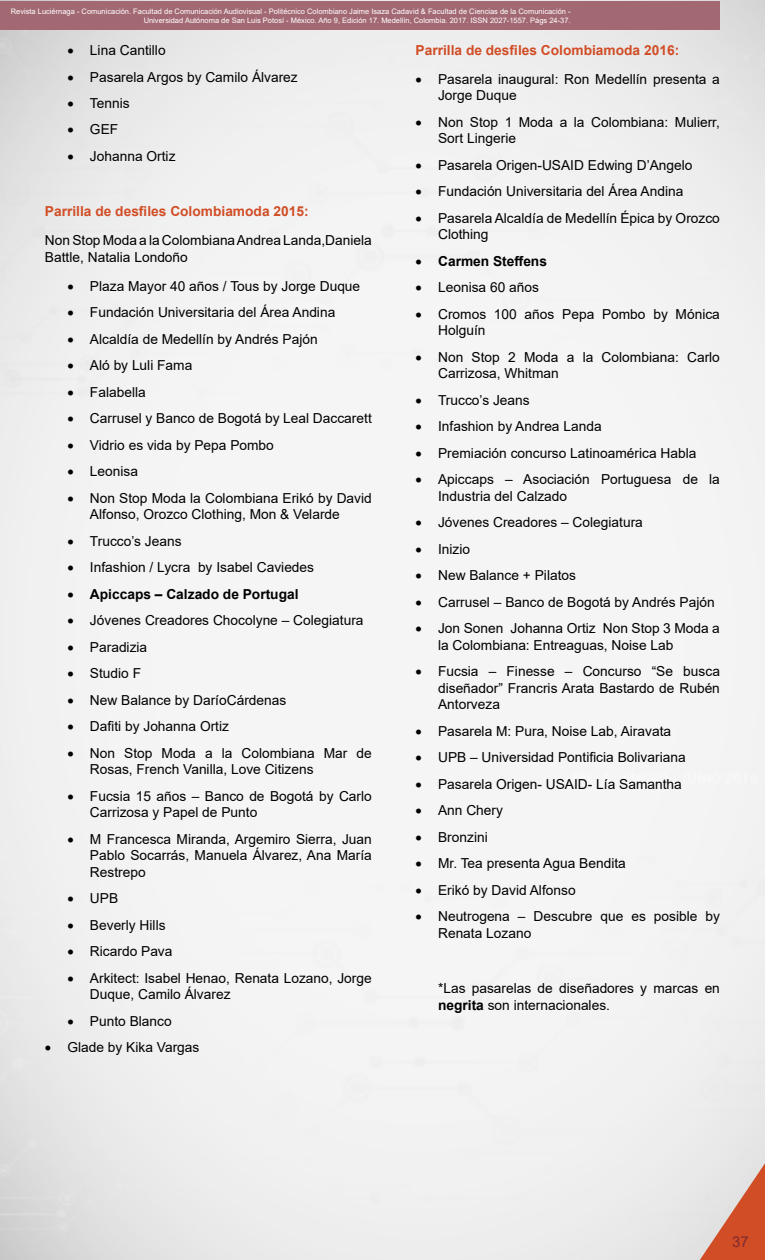
<style>
.page{position:relative;width:765px;height:1260px;background:#fff}
.page>*{position:absolute;margin:0;border:0;box-sizing:border-box;transform-origin:0 0}
.t1{font:15px "Arial";color:#812c2d}
.t2{font:13.75px/16.5px "Arial";color:#000}
.t3{font:700 13.75px "Arial";color:#d14d26}
.t4{font:700 13.75px "Arial";color:#000}
.t5{font:7.5px/9px "Arial";color:#fff;text-align:right}
.s1{font-weight:700}
</style>
<div class="page">
<img style="left:0;top:0;width:765px;height:1260px">
<div style="left:1px;top:1px;width:719px;height:28px;background:#a36973"></div>
<svg style="left:683px;top:1132px;width:82px;height:128px;background:#dfb8ac"></svg>
<p class="t5" style="left:11px;top:6px;width:561px">Revista Luciérnaga - Comunicación. Facultad de Comunicación Audiovisual - Politécnico Colombiano Jaime Isaza Cadavid &amp; Facultad de Ciencias de la Comunicación -<br>Universidad Autónoma de San Luis Potosí - México. Año 9, Edición 17. Medellín, Colombia. 2017. ISSN 2027-1557. Págs 24-37.</p>
<p class="t2" style="left:68px;top:42px;width:100px">• Lina Cantillo</p>
<p class="t2" style="left:68px;top:68px;width:232px">• Pasarela Argos by Camilo Álvarez</p>
<p class="t2" style="left:68px;top:95px;width:64px">• Tennis</p>
<p class="t2" style="left:68px;top:121px;width:52px">• GEF</p>
<p class="t2" style="left:68px;top:148px;width:110px">• Johanna Ortiz</p>
<p class="t3" style="left:45px;top:202px;width:265px">Parrilla de desfiles Colombiamoda 2015:</p>
<p class="t2" style="left:45px;top:232px;width:328px">Non Stop Moda a la Colombiana Andrea Landa,Daniela<br>Battle, Natalia Londoño</p>
<p class="t2" style="left:67px;top:278px;width:294px">• Plaza Mayor 40 años / Tous by Jorge Duque</p>
<p class="t2" style="left:67px;top:304px;width:269px">• Fundación Universitaria del Área Andina</p>
<p class="t2" style="left:67px;top:331px;width:252px">• Alcaldía de Medellín by Andrés Pajón</p>
<p class="t2" style="left:67px;top:357px;width:126px">• Aló by Luli Fama</p>
<p class="t2" style="left:67px;top:384px;width:80px">• Falabella</p>
<p class="t2" style="left:67px;top:410px;width:306px">• Carrusel y Banco de Bogotá by Leal Daccarett</p>
<p class="t2" style="left:67px;top:437px;width:208px">• Vidrio es vida by Pepa Pombo</p>
<p class="t2" style="left:67px;top:463px;width:72px">• Leonisa</p>
<p class="t2" style="left:90px;top:490px;width:283px;text-indent:-22px">• Non Stop Moda la Colombiana Erikó by David<br>Alfonso, Orozco Clothing, Mon &amp; Velarde</p>
<p class="t2" style="left:67px;top:533px;width:116px">• Trucco’s Jeans</p>
<p class="t2" style="left:67px;top:559px;width:248px">• Infashion / Lycra by Isabel Caviedes</p>
<p class="t4" style="left:67px;top:584px;width:233px">• Apiccaps – Calzado de Portugal</p>
<p class="t2" style="left:67px;top:612px;width:298px">• Jóvenes Creadores Chocolyne – Colegiatura</p>
<p class="t2" style="left:67px;top:639px;width:81px">• Paradizia</p>
<p class="t2" style="left:67px;top:665px;width:75px">• Studio F</p>
<p class="t2" style="left:67px;top:692px;width:220px">• New Balance by DaríoCárdenas</p>
<p class="t2" style="left:67px;top:718px;width:163px">• Dafiti by Johanna Ortiz</p>
<p class="t2" style="left:90px;top:745px;width:283px;text-indent:-22px">• Non Stop Moda a la Colombiana Mar de<br>Rosas, French Vanilla, Love Citizens</p>
<p class="t2" style="left:90px;top:788px;width:283px;text-indent:-22px">• Fucsia 15 años – Banco de Bogotá by Carlo<br>Carrizosa y Papel de Punto</p>
<p class="t2" style="left:90px;top:831px;width:283px;text-align:justify;text-indent:-22px">• M Francesca Miranda, Argemiro Sierra, Juan Pablo Socarrás, Manuela Álvarez, Ana María Restrepo</p>
<p class="t2" style="left:67px;top:890px;width:52px">• UPB</p>
<p class="t2" style="left:67px;top:917px;width:100px">• Beverly Hills</p>
<p class="t2" style="left:67px;top:943px;width:107px">• Ricardo Pava</p>
<p class="t2" style="left:90px;top:970px;width:283px;text-indent:-22px">• Arkitect: Isabel Henao, Renata Lozano, Jorge<br>Duque, Camilo Álvarez</p>
<p class="t2" style="left:67px;top:1013px;width:106px">• Punto Blanco</p>
<p class="t2" style="left:45px;top:1039px;width:156px">• Glade by Kika Vargas</p>
<p class="t3" style="left:416px;top:40px;width:265px">Parrilla de desfiles Colombiamoda 2016:</p>
<p class="t2" style="left:438px;top:71px;width:283px;text-indent:-22px">• Pasarela inaugural: Ron Medellín presenta a<br>Jorge Duque</p>
<p class="t2" style="left:438px;top:114px;width:283px;text-indent:-22px">• Non Stop 1 Moda a la Colombiana: Mulierr,<br>Sort Lingerie</p>
<p class="t2" style="left:416px;top:157px;width:278px">• Pasarela Origen-USAID Edwing D’Angelo</p>
<p class="t2" style="left:416px;top:183px;width:269px">• Fundación Universitaria del Área Andina</p>
<p class="t2" style="left:438px;top:210px;width:283px;text-indent:-22px">• Pasarela Alcaldía de Medellín Épica by Orozco<br>Clothing</p>
<p class="t4" style="left:416px;top:251px;width:133px">• Carmen Steffens</p>
<p class="t2" style="left:416px;top:279px;width:125px">• Leonisa 60 años</p>
<p class="t2" style="left:438px;top:306px;width:283px;text-indent:-22px">• Cromos 100 años Pepa Pombo by Mónica<br>Holguín</p>
<p class="t2" style="left:438px;top:349px;width:283px;text-indent:-22px">• Non Stop 2 Moda a la Colombiana: Carlo<br>Carrizosa, Whitman</p>
<p class="t2" style="left:416px;top:392px;width:116px">• Trucco’s Jeans</p>
<p class="t2" style="left:416px;top:418px;width:188px">• Infashion by Andrea Landa</p>
<p class="t2" style="left:416px;top:445px;width:282px">• Premiación concurso Latinoamérica Habla</p>
<p class="t2" style="left:438px;top:471px;width:283px;text-indent:-22px">• Apiccaps – Asociación Portuguesa de la<br>Industria del Calzado</p>
<p class="t2" style="left:416px;top:514px;width:229px">• Jóvenes Creadores – Colegiatura</p>
<p class="t2" style="left:416px;top:541px;width:56px">• Inizio</p>
<p class="t2" style="left:416px;top:567px;width:162px">• New Balance + Pilatos</p>
<p class="t2" style="left:416px;top:594px;width:301px">• Carrusel – Banco de Bogotá by Andrés Pajón</p>
<p class="t2" style="left:438px;top:620px;width:283px;text-indent:-22px">• Jon Sonen Johanna Ortiz Non Stop 3 Moda a la Colombiana: Entreaguas, Noise Lab</p>
<p class="t2" style="left:438px;top:663px;width:283px;text-align:justify;text-indent:-22px">• Fucsia – Finesse – Concurso “Se busca diseñador” Francris Arata Bastardo de Rubén Antorveza</p>
<p class="t2" style="left:416px;top:723px;width:257px">• Pasarela M: Pura, Noise Lab, Airavata</p>
<p class="t2" style="left:416px;top:749px;width:272px">• UPB – Universidad Pontificia Bolivariana</p>
<p class="t2" style="left:416px;top:776px;width:268px">• Pasarela Origen- USAID- Lía Samantha</p>
<p class="t2" style="left:416px;top:802px;width:89px">• Ann Chery</p>
<p class="t2" style="left:416px;top:829px;width:74px">• Bronzini</p>
<p class="t2" style="left:416px;top:855px;width:212px">• Mr. Tea presenta Agua Bendita</p>
<p class="t2" style="left:416px;top:882px;width:162px">• Erikó by David Alfonso</p>
<p class="t2" style="left:438px;top:908px;width:283px;text-indent:-22px">• Neutrogena – Descubre que es posible by<br>Renata Lozano</p>
<p class="t2" style="left:438px;top:980px;width:283px">*Las pasarelas de diseñadores y marcas en <span class="s1">negrita</span> son internacionales.</p>
<p class="t1" style="left:732px;top:1231px;width:18px">37</p>
</div>
